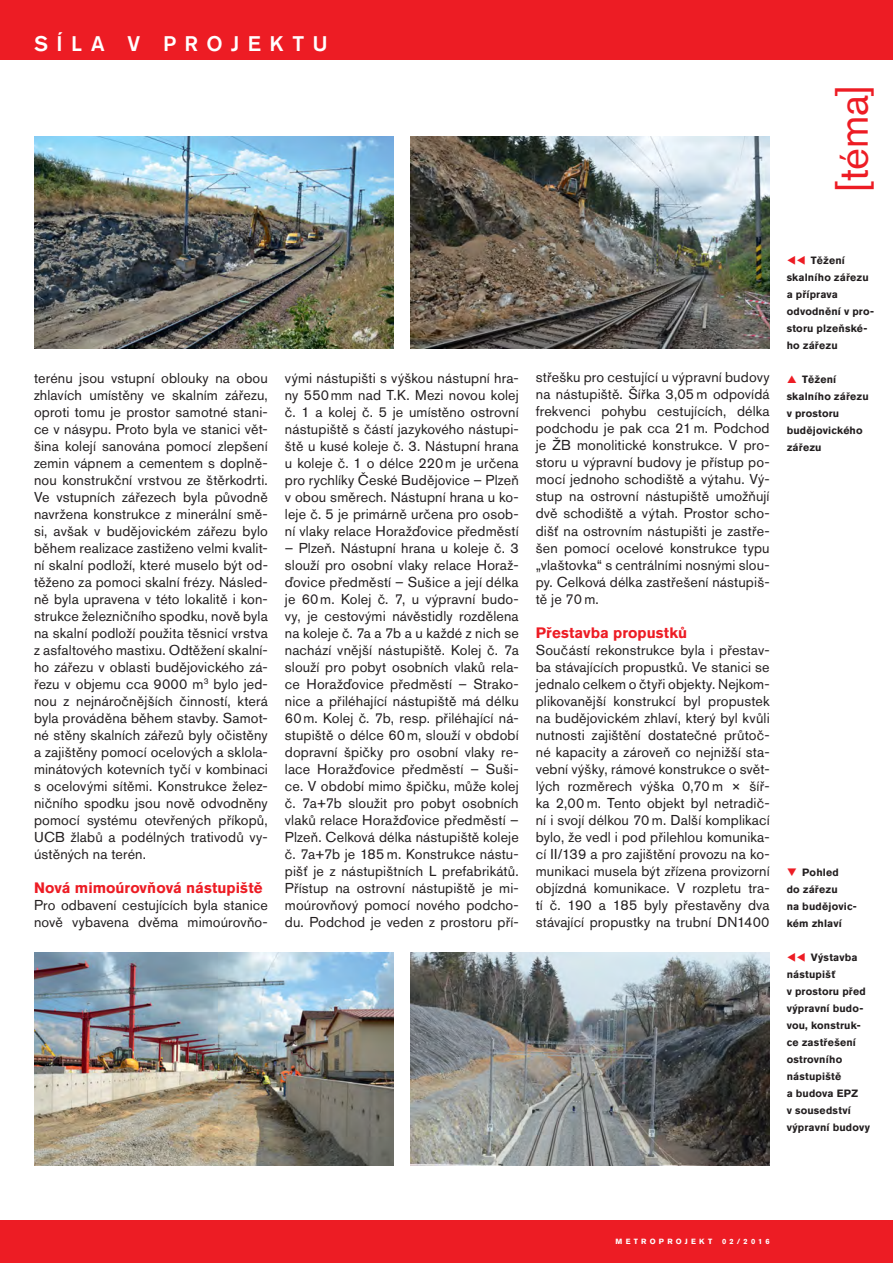
<style>
.page{position:relative;width:893px;height:1263px;background:#fff}
.page>*{position:absolute;margin:0;border:0;box-sizing:border-box;transform-origin:0 0}
.t1{font:42px "Akzidenz Grotesk CE";color:#ed1c24}
.t2{font:500 21px "Akzidenz Grotesk CE";letter-spacing:.405em;color:#fff}
.t3{font:700 15px "Akzidenz Grotesk CE";letter-spacing:.005em;color:#ed1c24}
.t4{font:14.25px/17px "Akzidenz Grotesk CE";letter-spacing:.01em;color:#231f20;text-align:justify}
.t5{font:700 10.5px/17px "Akzidenz Grotesk CE";letter-spacing:.015em;color:#231f20}
.t6{font:700 7.5px "Akzidenz Grotesk CE";letter-spacing:.43em;color:#fff}
.s1{color:#ed1c24}
</style>
<div class="page">
<div style="left:0;top:0;width:893px;height:60px;background:#ed1c24"></div>
<img style="left:410px;top:952px;width:360px;height:213px">
<img style="left:34px;top:136px;width:359px;height:213px">
<img style="left:34px;top:952px;width:359px;height:213px">
<img style="left:410px;top:136px;width:360px;height:213px">
<div style="left:0;top:1220px;width:893px;height:43px;background:#ed1c24"></div>
<h2 class="t2" style="left:34px;top:36px;width:295px">SÍLA V PROJEKTU</h2>
<h1 class="t1" style="left:838px;top:192px;width:108px;rotate:-90deg">[téma]</h1>
<p class="t4" style="left:34px;top:371px;width:235px">terénu jsou vstupní oblouky na obou zhlavích umístěny ve skalním zářezu, oproti tomu je prostor samotné stani&shy;ce v násypu. Proto byla ve stanici vět&shy;šina kolejí sanována pomocí zlepšení zemin vápnem a cementem s doplně&shy;nou konstrukční vrstvou ze štěrkodrti.<br>Ve vstupních zářezech byla původně navržena konstrukce z minerální smě&shy;si, avšak v budějovickém zářezu bylo během realizace zastiženo velmi kvalit&shy;ní skalní podloží, které muselo být od&shy;těženo za pomoci skalní frézy. Násled&shy;ně byla upravena v této lokalitě i kon&shy;strukce železničního spodku, nově byla na skalní podloží použita těsnicí vrstva z asfaltového mastixu. Odtěžení skalní&shy;ho zářezu v oblasti budějovického zá&shy;řezu v objemu cca 9000 m<sup>3</sup> bylo jed&shy;nou z nejnáročnějších činností, která byla prováděna během stavby. Samot&shy;né stěny skalních zářezů byly očistěny a zajištěny pomocí ocelových a sklola&shy;minátových kotevních tyčí v kombinaci s ocelovými sítěmi. Konstrukce želez&shy;ničního spodku jsou nově odvodněny pomocí systému otevřených příkopů, UCB žlabů a podélných trativodů vy&shy;ústěných na terén.</p>
<p class="t3" style="left:34px;top:882px;width:230px">Nová mimoúrovňová nástupiště</p>
<p class="t4" style="left:34px;top:898px;width:235px">Pro odbavení cestujících byla stanice nově vybavena dvěma mimoúrovňo-</p>
<p class="t4" style="left:285px;top:371px;width:235px">vými nástupišti s výškou nástupní hra&shy;ny 550 mm nad T.K. Mezi novou kolej č. 1 a kolej č. 5 je umístěno ostrovní nástupiště s částí jazykového nástupi&shy;ště u kusé koleje č. 3. Nástupní hrana u koleje č. 1 o délce 220 m je určena pro rychlíky České Budějovice – Plzeň v obou směrech. Nástupní hrana u ko&shy;leje č. 5 je primárně určena pro osob&shy;ní vlaky relace Horažďovice předměstí</p>
<p class="t4" style="left:285px;top:541px;width:235px">– Plzeň. Nástupní hrana u koleje č. 3 slouží pro osobní vlaky relace Horaž&shy;ďovice předměstí – Sušice a její délka je 60 m. Kolej č. 7, u výpravní budo&shy;vy, je cestovými návěstidly rozdělena na koleje č. 7a a 7b a u každé z nich se nachází vnější nástupiště. Kolej č. 7a slouží pro pobyt osobních vlaků rela&shy;ce Horažďovice předměstí – Strako&shy;nice a přiléhající nástupiště má délku 60 m. Kolej č. 7b, resp. přiléhající ná&shy;stupiště o délce 60 m, slouží v období dopravní špičky pro osobní vlaky re&shy;lace Horažďovice předměstí – Suši&shy;ce. V období mimo špičku, může kolej č. 7a+7b sloužit pro pobyt osobních vlaků relace Horažďovice předměstí – Plzeň. Celková délka nástupiště koleje č. 7a+7b je 185 m. Konstrukce nástu&shy;pišť je z nástupištních L prefabrikátů.<br>Přístup na ostrovní nástupiště je mi&shy;moúrovňový pomocí nového podcho&shy;du. Podchod je veden z prostoru pří-</p>
<p class="t4" style="left:536px;top:371px;width:235px">střešku pro cestující u výpravní budovy na nástupiště. Šířka 3,05 m odpovídá frekvenci pohybu cestujících, délka podchodu je pak cca 21 m. Podchod je ŽB monolitické konstrukce. V pro&shy;storu u výpravní budovy je přístup po&shy;mocí jednoho schodiště a výtahu. Vý&shy;stup na ostrovní nástupiště umožňují dvě schodiště a výtah. Prostor scho&shy;dišť na ostrovním nástupišti je zastře&shy;šen pomocí ocelové konstrukce typu „vlaštovka“ s centrálními nosnými slou&shy;py. Celková délka zastřešení nástupiš&shy;tě je 70 m.</p>
<p class="t3" style="left:536px;top:627px;width:153px">Přestavba propustků</p>
<p class="t4" style="left:536px;top:643px;width:235px">Součástí rekonstrukce byla i přestav&shy;ba stávajících propustků. Ve stanici se jednalo celkem o čtyři objekty. Nejkom&shy;plikovanější konstrukcí byl propustek na budějovickém zhlaví, který byl kvůli nutnosti zajištění dostatečné průtoč&shy;né kapacity a zároveň co nejnižší sta&shy;vební výšky, rámové konstrukce o svět&shy;lých rozměrech výška 0,70 m × šíř&shy;ka 2,00 m. Tento objekt byl netradič&shy;ní i svojí délkou 70 m. Další komplikací bylo, že vedl i pod přilehlou komunika&shy;cí II/139 a pro zajištění provozu na ko&shy;munikaci musela být zřízena provizorní objízdná komunikace. V rozpletu tra&shy;tí č. 190 a 185 byly přestavěny dva stávající propustky na trubní DN1400</p>
<p class="t5" style="left:787px;top:253px;width:89px"><span class="s1">▼▼</span> Těžení skalního zářezu a příprava odvodnění v pro&shy;storu plzeňské&shy;ho zářezu</p>
<p class="t5" style="left:787px;top:372px;width:84px;text-indent:16px">Těžení skalního zářezu v prostoru budějovického zářezu</p>
<p class="t5" style="left:787px;top:865px;width:72px"><span class="s1">❑</span> Pohled<br>do zářezu<br>na budějovic&shy;kém zhlaví</p>
<p class="t5" style="left:787px;top:950px;width:85px"><span class="s1">▼▼</span> Výstavba nástupišť<br>v prostoru před výpravní budo&shy;vou, konstruk&shy;ce zastřešení ostrovního nástupiště<br>a budova EPZ<br>v sousedství výpravní budovy</p>
<p class="t6" style="left:615px;top:1238px;width:98px">METROPROJEKT</p>
<p class="t6" style="left:722px;top:1238px;width:49px">02/2016</p>
</div>
